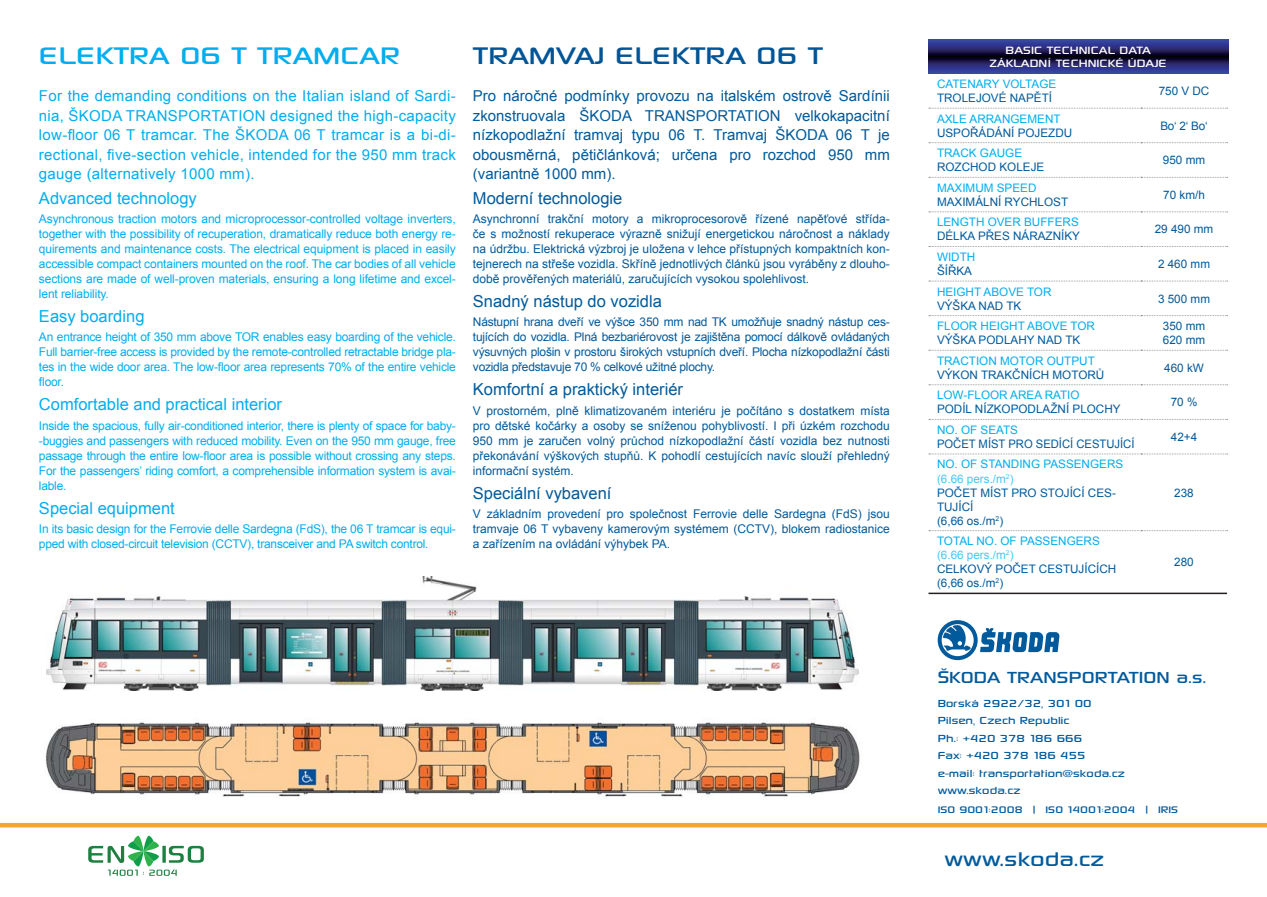
<style>
.page{position:relative;width:1267px;height:897px;background:#fff}
.page>*{position:absolute;margin:0;border:0;box-sizing:border-box;transform-origin:0 0}
.t1{font:33.9px "Sony Sketch EF";color:#00aeef}
.t2{font:33.9px "Sony Sketch EF";color:#005596}
.t3{font:27.9px "Sony Sketch EF";color:#005a9c}
.t4{font:22.65px "Sony Sketch EF";color:#005a9c}
.t5{font:16.5px "Arial";color:#005a9c}
.t6{font:16.5px "Arial";color:#00aeef}
.t7{font:15px/19.5px "Arial";letter-spacing:.02em;color:#00aeef;text-align:justify}
.t8{font:15px/19.5px "Arial";color:#005a9c;text-align:justify}
.t9{font:15px/13.5px "Sony Sketch EF";color:#fff;text-align:center}
.t10{font:14.55px/17.4px "Sony Sketch EF";color:#005a9c}
.t11{font:13.5px "Sony Sketch EF";color:#005a9c}
.t12{font:12px/15px "Arial";letter-spacing:-.02em;color:#00aeef;text-align:justify}
.t13{font:12px/15px "Arial";color:#005a9c;text-align:justify}
.t14{font:11.7px/14.1px "Arial";color:#005a9c}
.t15{font:11.7px "Arial";color:#00aeef}
.t16{font:11.7px "Arial";color:#005a9c;scale:.96 1}
.s1{color:#00aeef}
.s2{color:#44c8f5}
</style>
<div class="page">
<svg style="left:937px;top:620px;width:122px;height:40px"></svg>
<svg style="left:928px;top:108px;width:299px;height:1px"></svg>
<svg style="left:928px;top:142px;width:299px;height:1px"></svg>
<svg style="left:928px;top:177px;width:299px;height:1px"></svg>
<svg style="left:928px;top:211px;width:299px;height:1px"></svg>
<svg style="left:928px;top:246px;width:299px;height:1px"></svg>
<svg style="left:928px;top:280px;width:299px;height:1px"></svg>
<svg style="left:928px;top:315px;width:299px;height:1px"></svg>
<svg style="left:928px;top:350px;width:299px;height:1px"></svg>
<svg style="left:928px;top:384px;width:299px;height:1px"></svg>
<svg style="left:928px;top:419px;width:299px;height:1px"></svg>
<svg style="left:928px;top:453px;width:299px;height:1px"></svg>
<svg style="left:928px;top:530px;width:299px;height:1px"></svg>
<hr style="left:928px;top:592px;width:298px;height:2px;background:#231f20">
<svg style="left:928px;top:39px;width:299px;height:35px;background:#25286b"></svg>
<div style="left:0;top:822px;width:1266px;height:5px;background:#faa330"></div>
<svg style="left:88px;top:835px;width:116px;height:40px"></svg>
<img style="left:46px;top:576px;width:812px;height:114px">
<img style="left:45px;top:722px;width:815px;height:75px">
<h1 class="t1" style="left:39px;top:36px;width:362px">ELEKTRA 06 T TRAMCAR</h1>
<p class="t7" style="left:39px;top:86px;width:418px">For the demanding conditions on the Italian island of Sardi&shy;nia, ŠKODA TRANSPORTATION designed the high-capacity low-floor 06 T tramcar. The ŠKODA 06 T tramcar is a bi-di&shy;rectional, five-section vehicle, intended for the 950 mm track gauge (alternatively 1000 mm).</p>
<h3 class="t6" style="left:39px;top:188px;width:159px">Advanced technology</h3>
<p class="t12" style="left:39px;top:211px;width:418px">Asynchronous traction motors and microprocessor-controlled voltage inverters, together with the possibility of recuperation, dramatically reduce both energy re&shy;quirements and maintenance costs. The electrical equipment is placed in easily accessible compact containers mounted on the roof. The car bodies of all vehicle sections are made of well-proven materials, ensuring a long lifetime and excel&shy;lent reliability.</p>
<h3 class="t6" style="left:39px;top:307px;width:107px">Easy boarding</h3>
<p class="t12" style="left:39px;top:329px;width:418px">An entrance height of 350 mm above TOR enables easy boarding of the vehicle.<br>Full barrier-free access is provided by the remote-controlled retractable bridge pla&shy;tes in the wide door area. The low-floor area represents 70% of the entire vehicle floor.</p>
<h3 class="t6" style="left:39px;top:395px;width:244px">Comfortable and practical interior</h3>
<p class="t12" style="left:39px;top:418px;width:418px">Inside the spacious, fully air-conditioned interior, there is plenty of space for baby--buggies and passengers with reduced mobility. Even on the 950 mm gauge, free passage through the entire low-floor area is possible without crossing any steps.<br>For the passengers’ riding comfort, a comprehensible information system is avai&shy;lable.</p>
<h3 class="t6" style="left:39px;top:498px;width:137px">Special equipment</h3>
<p class="t12" style="left:39px;top:521px;width:418px">In its basic design for the Ferrovie delle Sardegna (FdS), the 06 T tramcar is equi&shy;pped with closed-circuit television (CCTV), transceiver and PA switch control.</p>
<h1 class="t2" style="left:473px;top:36px;width:352px">TRAMVAJ ELEKTRA 06 T</h1>
<p class="t8" style="left:473px;top:86px;width:418px">Pro náročné podmínky provozu na italském ostrově Sardínii zkonstruovala ŠKODA TRANSPORTATION velkokapacitní nízkopodlažní tramvaj typu 06 T. Tramvaj ŠKODA 06 T je obousměrná, pětičlánková; určena pro rozchod 950 mm (variantně 1000 mm).</p>
<h3 class="t5" style="left:473px;top:188px;width:151px">Moderní technologie</h3>
<p class="t13" style="left:473px;top:211px;width:418px">Asynchronní trakční motory a mikroprocesorově řízené napěťové střída&shy;če s možností rekuperace výrazně snižují energetickou náročnost a náklady na údržbu. Elektrická výzbroj je uložena v lehce přístupných kompaktních kon&shy;tejnerech na střeše vozidla. Skříně jednotlivých článků jsou vyráběny z dlouho&shy;době prověřených materiálů, zaručujících vysokou spolehlivost.</p>
<h3 class="t5" style="left:473px;top:292px;width:190px">Snadný nástup do vozidla</h3>
<p class="t13" style="left:473px;top:314px;width:418px">Nástupní hrana dveří ve výšce 350 mm nad TK umožňuje snadný nástup ces&shy;tujících do vozidla. Plná bezbariérovost je zajištěna pomocí dálkově ovládaných výsuvných plošin v prostoru širokých vstupních dveří. Plocha nízkopodlažní části vozidla představuje 70 % celkové užitné plochy.</p>
<h3 class="t5" style="left:473px;top:380px;width:211px">Komfortní a praktický interiér</h3>
<p class="t13" style="left:473px;top:403px;width:418px">V prostorném, plně klimatizovaném interiéru je počítáno s dostatkem místa pro dětské kočárky a osoby se sníženou pohyblivostí. I při úzkém rozchodu 950 mm je zaručen volný průchod nízkopodlažní částí vozidla bez nutnosti překonávání výškových stupňů. K pohodlí cestujících navíc slouží přehledný informační systém.</p>
<h3 class="t5" style="left:473px;top:483px;width:140px">Speciální vybavení</h3>
<p class="t13" style="left:473px;top:506px;width:418px">V základním provedení pro společnost Ferrovie delle Sardegna (FdS) jsou tramvaje 06 T vybaveny kamerovým systémem (CCTV), blokem radiostanice a zařízením na ovládání výhybek PA.</p>
<p class="t9" style="left:989px;top:42px;width:179px">BASIC TECHNICAL DATA<br>ZÁKLADNÍ TECHNICKÉ ÚDAJE</p>
<p class="t15" style="left:936px;top:77px;width:121px">CATENARY VOLTAGE</p>
<p class="t14" style="left:936px;top:91px;width:117px">TROLEJOVÉ NAPĚTÍ</p>
<p class="t15" style="left:936px;top:112px;width:125px">AXLE ARRANGEMENT</p>
<p class="t14" style="left:936px;top:126px;width:137px">USPOŘÁDÁNÍ POJEZDU</p>
<p class="t15" style="left:936px;top:147px;width:87px">TRACK GAUGE</p>
<p class="t14" style="left:936px;top:160px;width:109px">ROZCHOD KOLEJE</p>
<p class="t15" style="left:936px;top:181px;width:101px">MAXIMUM SPEED</p>
<p class="t14" style="left:936px;top:195px;width:133px">MAXIMÁLNÍ RYCHLOST</p>
<p class="t15" style="left:936px;top:216px;width:143px">LENGTH OVER BUFFERS</p>
<p class="t14" style="left:936px;top:229px;width:145px">DÉLKA PŘES NÁRAZNÍKY</p>
<p class="t15" style="left:936px;top:250px;width:40px">WIDTH</p>
<p class="t14" style="left:936px;top:264px;width:37px">ŠÍŘKA</p>
<p class="t15" style="left:936px;top:285px;width:116px">HEIGHT ABOVE TOR</p>
<p class="t14" style="left:936px;top:298px;width:86px">VÝŠKA NAD TK</p>
<p class="t14" style="left:1158px;top:84px;width:52px">750 V DC</p>
<p class="t14" style="left:1160px;top:119px;width:49px">Bo‘ 2‘ Bo‘</p>
<p class="t14" style="left:1162px;top:153px;width:44px">950 mm</p>
<p class="t14" style="left:1163px;top:188px;width:43px">70 km/h</p>
<p class="t14" style="left:1154px;top:222px;width:60px">29 490 mm</p>
<p class="t14" style="left:1157px;top:257px;width:54px">2 460 mm</p>
<p class="t14" style="left:1157px;top:291px;width:54px">3 500 mm</p>
<p class="t15" style="left:936px;top:319px;width:160px">FLOOR HEIGHT ABOVE TOR</p>
<p class="t14" style="left:936px;top:333px;width:145px">VÝŠKA PODLAHY NAD TK</p>
<p class="t14" style="left:1162px;top:319px;width:44px">350 mm<br>620 mm</p>
<p class="t15" style="left:936px;top:354px;width:159px">TRACTION MOTOR OUTPUT</p>
<p class="t14" style="left:936px;top:367px;width:169px">VÝKON TRAKČNÍCH MOTORŮ</p>
<p class="t14" style="left:1164px;top:360px;width:41px">460 kW</p>
<p class="t15" style="left:936px;top:388px;width:144px">LOW-FLOOR AREA RATIO</p>
<p class="t14" style="left:936px;top:402px;width:185px">PODÍL NÍZKOPODLAŽNÍ PLOCHY</p>
<p class="t15" style="left:936px;top:423px;width:83px">NO. OF SEATS</p>
<p class="t16" style="left:936px;top:437px;width:207px">POČET MÍST PRO SEDÍCÍ CESTUJÍCÍ</p>
<p class="t14" style="left:936px;top:457px;width:188px"><span class="s1">NO. OF STANDING PASSENGERS </span><span class="s2">(6.66 pers./m</span><sup>2</sup><span class="s2">)<br></span>POČET MÍST PRO STOJÍCÍ CES-<br>TUJÍCÍ<br>(6,66 os./m<sup>2</sup>)</p>
<p class="t14" style="left:936px;top:534px;width:181px"><span class="s1">TOTAL NO. OF PASSENGERS </span><span class="s2">(6.66 pers./m</span><sup>2</sup><span class="s2">)<br></span>CELKOVÝ POČET CESTUJÍCÍCH (6,66 os./m<sup>2</sup>)</p>
<p class="t14" style="left:1170px;top:395px;width:28px">70 %</p>
<p class="t14" style="left:1170px;top:430px;width:28px">42+4</p>
<p class="t14" style="left:1174px;top:485px;width:21px">238</p>
<p class="t14" style="left:1174px;top:555px;width:21px">280</p>
<h3 class="t4" style="left:937px;top:664px;width:270px">ŠKODA TRANSPORTATION a.s.</h3>
<p class="t10" style="left:937px;top:693px;width:189px">Borská 2922/32, 301 00<br>Pilsen, Czech Republic<br>Ph.: +420 378 186 666<br>Fax: +420 378 186 455 e-mail: transportation@skoda.cz www.skoda.cz</p>
<p class="t11" style="left:937px;top:802px;width:242px">ISO 9001:2008 | ISO 14001:2004 | IRIS</p>
<h2 class="t3" style="left:944px;top:843px;width:161px">www.skoda.cz</h2>
</div>
